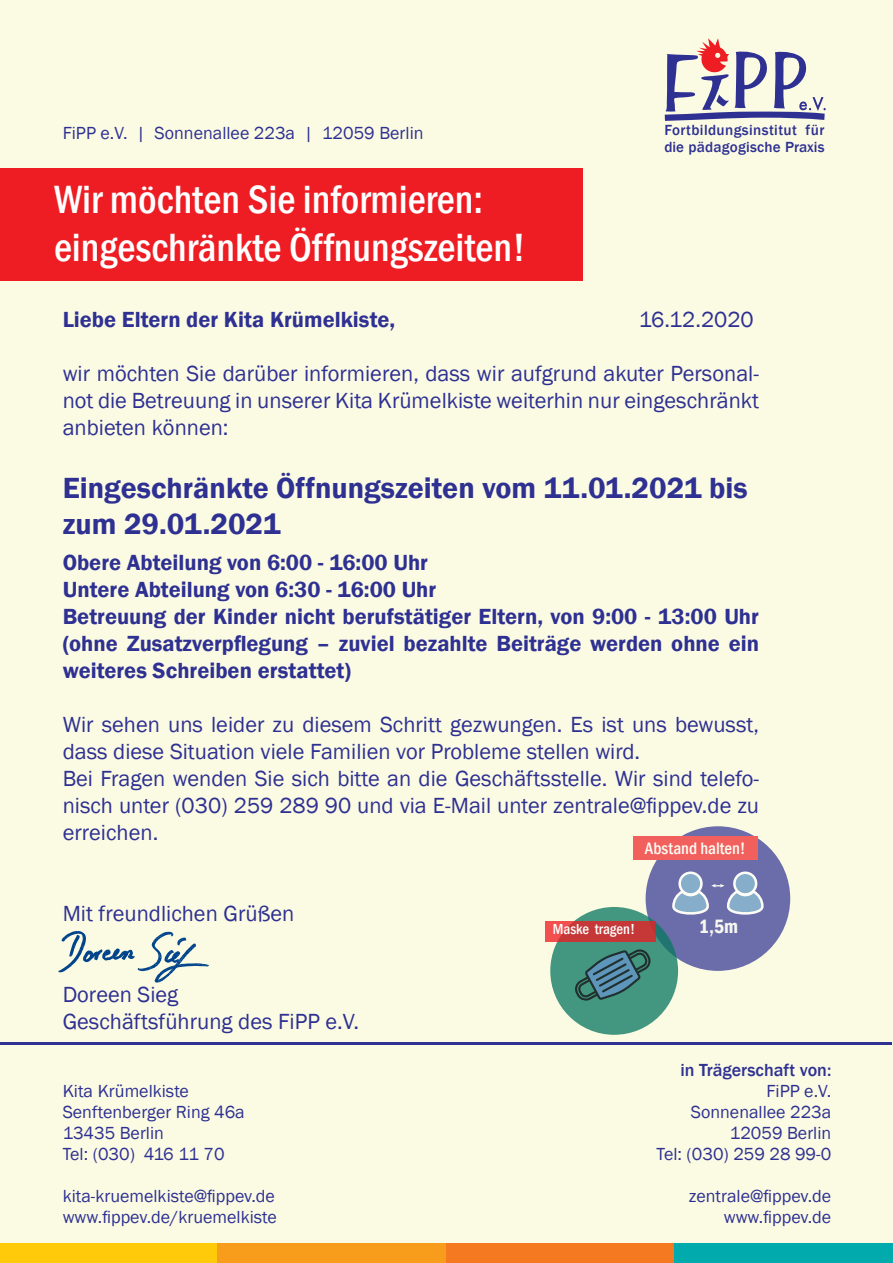
<style>
.page{position:relative;width:893px;height:1263px;background:#fbfbe3}
.page>*{position:absolute;margin:0;border:0;box-sizing:border-box;transform-origin:0 0}
.t1{font:500 condensed 40.5px/48.6px "Franklin Gothic";color:#fff}
.t2{font:600 30px/36px "Franklin Gothic";color:#2e3092}
.t3{font:22.5px/27px "Franklin Gothic";color:#2e3092}
.t4{font:600 22.5px/27px "Franklin Gothic";color:#2e3092}
.t5{font:600 condensed 19.95px "Franklin Gothic";color:#f4f5f5}
.t6{font:18px/21px "Franklin Gothic";color:#2e3092}
.t7{font:500 18px "Franklin Gothic";color:#2e3092}
.t8{font:500 condensed 17.1px "Franklin Gothic";color:#fff}
.t9{font:500 15.15px/17.2px "Franklin Gothic";letter-spacing:.025em;color:#2e3092}
.t10{font:500 condensed 15px "Franklin Gothic";color:#fff}
</style>
<div class="page">
<div style="left:0;top:168px;width:583px;height:113px;background:#ee1d23"></div>
<hr style="left:1px;top:1041px;width:891px;height:3px;background:#2e3092">
<svg style="left:665px;top:38px;width:161px;height:83px"></svg>
<div style="left:0;top:1244px;width:218px;height:19px;background:#feca0a"></div>
<div style="left:218px;top:1244px;width:228px;height:19px;background:#f89c1c"></div>
<div style="left:446px;top:1244px;width:228px;height:19px;background:#f47921"></div>
<div style="left:675px;top:1244px;width:218px;height:19px;background:#00aaad"></div>
<div style="left:646px;top:826px;width:144px;height:145px;background:#6b6daa;border-radius:50%"></div>
<div style="left:633px;top:836px;width:125px;height:24px;background:#f1605c"></div>
<svg style="left:680px;top:873px;width:21px;height:21px"></svg>
<div style="left:678px;top:871px;width:25px;height:25px;border:3px solid #fff;border-radius:50%"></div>
<svg style="left:734px;top:873px;width:22px;height:21px"></svg>
<div style="left:733px;top:871px;width:24px;height:25px;border:3px solid #fff;border-radius:50%"></div>
<svg style="left:672px;top:884px;width:92px;height:31px"></svg>
<svg style="left:58px;top:931px;width:151px;height:52px"></svg>
<svg style="left:550px;top:907px;width:128px;height:128px;background:#45947e"></svg>
<svg style="left:574px;top:948px;width:78px;height:53px;background:#427e7c"></svg>
<svg style="left:545px;top:921px;width:110px;height:20px;background:#cd3c3c"></svg>
<p class="t6" style="left:63px;top:123px;width:362px">FiPP e.V. | Sonnenallee 223a | 12059 Berlin</p>
<h1 class="t1" style="left:54px;top:174px;width:473px">Wir möchten Sie informieren: eingeschränkte Öffnungszeiten!</h1>
<p class="t9" style="left:664px;top:121px;width:162px">Fortbildungsinstitut für die pädagogische Praxis</p>
<p class="t4" style="left:63px;top:306px;width:334px">Liebe Eltern der Kita Krümelkiste,</p>
<p class="t3" style="left:639px;top:306px;width:117px">16.12.2020</p>
<p class="t3" style="left:63px;top:360px;width:698px;text-align:justify">wir möchten Sie darüber informieren, dass wir aufgrund akuter Personal&shy;not die Betreuung in unserer Kita Krümelkiste weiterhin nur eingeschränkt anbieten können:</p>
<h2 class="t2" style="left:63px;top:470px;width:686px">Eingeschränkte Öffnungszeiten vom 11.01.2021 bis zum 29.01.2021</h2>
<p class="t4" style="left:63px;top:549px;width:698px">Obere Abteilung von 6:00 - 16:00 Uhr<br>Untere Abteilung von 6:30 - 16:00 Uhr<br>Betreuung der Kinder nicht berufstätiger Eltern, von 9:00 - 13:00 Uhr (ohne Zusatzverpflegung – zuviel bezahlte Beiträge werden ohne ein weiteres Schreiben erstattet)</p>
<p class="t3" style="left:63px;top:711px;width:698px">Wir sehen uns leider zu diesem Schritt gezwungen. Es ist uns bewusst, dass diese Situation viele Familien vor Probleme stellen wird.<br>Bei Fragen wenden Sie sich bitte an die Geschäftsstelle. Wir sind telefo&shy;nisch unter (030) 259 289 90 und via E-Mail unter zentrale@fippev.de zu erreichen.</p>
<p class="t3" style="left:63px;top:900px;width:233px">Mit freundlichen Grüßen</p>
<p class="t3" style="left:63px;top:981px;width:298px">Doreen Sieg<br>Geschäftsführung des FiPP e.V.</p>
<p class="t6" style="left:63px;top:1080px;width:184px">Kita Krümelkiste<br>Senftenberger Ring 46a<br>13435 Berlin<br>Tel: (030) 416 11 70</p>
<p class="t6" style="left:63px;top:1186px;width:216px">kita-kruemelkiste@fippev.de www.fippev.de/kruemelkiste</p>
<p class="t8" style="left:645px;top:837px;width:102px">Abstand halten!</p>
<p class="t10" style="left:553px;top:919px;width:84px">Maske tragen!</p>
<p class="t5" style="left:699px;top:913px;width:41px">1,5m</p>
<p class="t7" style="left:680px;top:1058px;width:152px">in Trägerschaft von:</p>
<p class="t6" style="left:657px;top:1081px;width:176px;text-align:right">FiPP e.V.<br>Sonnenallee 223a<br>12059 Berlin<br>Tel: (030) 259 28 99-0</p>
<p class="t6" style="left:689px;top:1186px;width:144px;text-align:right">zentrale@fippev.de www.fippev.de</p>
</div>
